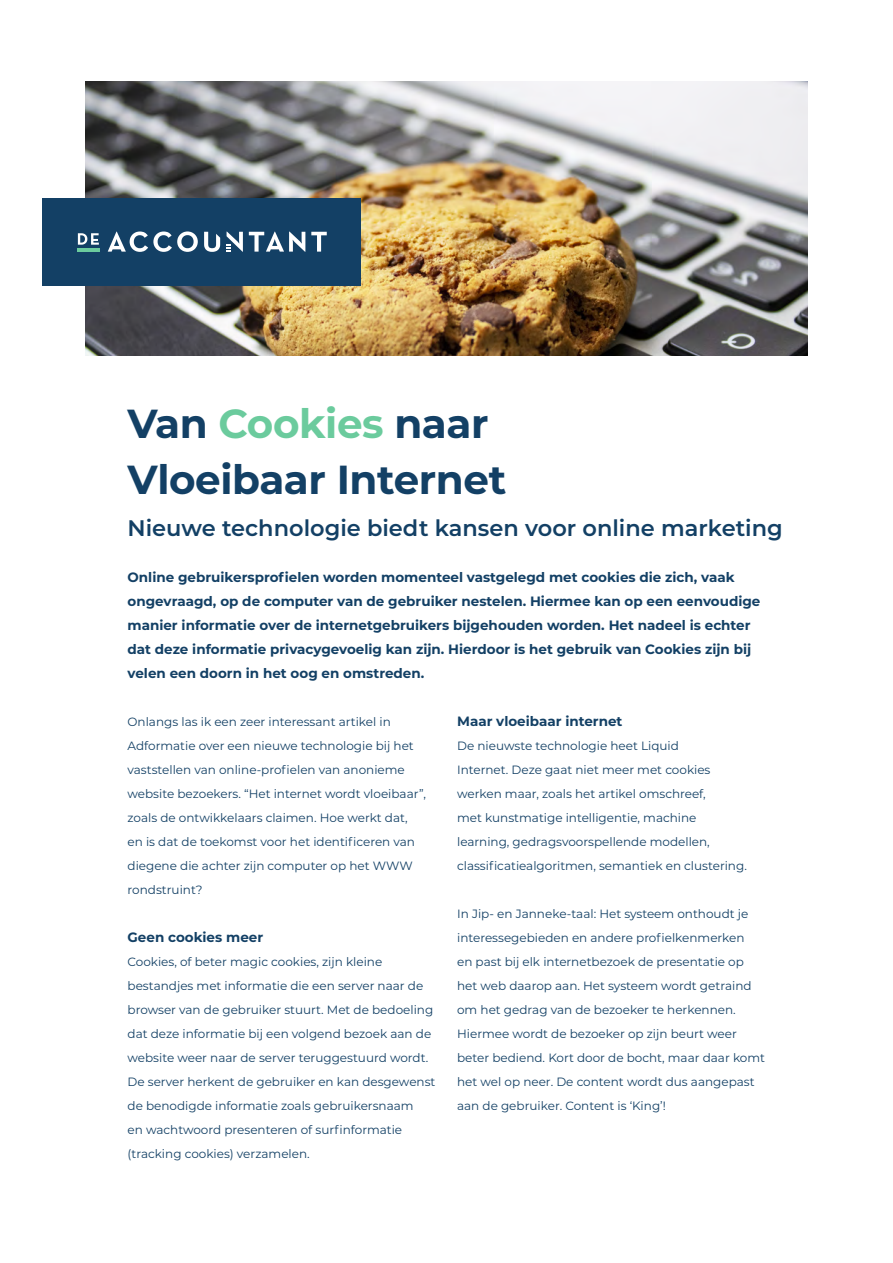
<style>
.page{position:relative;width:893px;height:1263px;background:#fff}
.page>*{position:absolute;margin:0;border:0;box-sizing:border-box;transform-origin:0 0}
.t1{font:700 40.5px/55.5px "Montserrat";letter-spacing:-.01em;color:#134065}
.t2{font:600 22.5px "Montserrat";color:#134065}
.t3{font:700 13.5px/24px "Montserrat";color:#134065}
.t4{font:12px/24px "Montserrat";color:#134065}
.s1{color:#6bcb9d}
</style>
<div class="page">
<img style="left:85px;top:82px;width:723px;height:273px">
<div style="left:43px;top:198px;width:318px;height:87px;background:#134065"></div>
<hr style="left:77px;top:248px;width:23px;height:4px;background:#6bcb9d">
<svg style="left:311px;top:232px;width:16px;height:20px"></svg>
<svg style="left:249px;top:232px;width:56px;height:20px"></svg>
<svg style="left:108px;top:231px;width:90px;height:21px"></svg>
<svg style="left:204px;top:232px;width:16px;height:20px"></svg>
<svg style="left:226px;top:232px;width:17px;height:20px"></svg>
<svg style="left:78px;top:233px;width:21px;height:12px"></svg>
<h1 class="t1" style="left:128px;top:394px;width:380px">Van <span class="s1">Cookies</span> naar<br>Vloeibaar Internet</h1>
<h2 class="t2" style="left:128px;top:512px;width:657px">Nieuwe technologie biedt kansen voor online marketing</h2>
<p class="t3" style="left:128px;top:565px;width:634px">Online gebruikersprofielen worden momenteel vastgelegd met cookies die zich, vaak ongevraagd, op de computer van de gebruiker nestelen. Hiermee kan op een eenvoudige manier informatie over de internetgebruikers bijgehouden worden. Het nadeel is echter dat deze informatie privacygevoelig kan zijn. Hierdoor is het gebruik van Cookies zijn bij velen een doorn in het oog en omstreden.</p>
<p class="t4" style="left:128px;top:709px;width:300px">Onlangs las ik een zeer interessant artikel in Adformatie over een nieuwe technologie bij het vaststellen van online-profielen van anonieme website bezoekers. “Het internet wordt vloeibaar”, zoals de ontwikkelaars claimen. Hoe werkt dat, en is dat de toekomst voor het identificeren van diegene die achter zijn computer op het WWW rondstruint?</p>
<p class="t3" style="left:128px;top:925px;width:137px">Geen cookies meer</p>
<p class="t4" style="left:128px;top:949px;width:309px">Cookies, of beter magic cookies, zijn kleine bestandjes met informatie die een server naar de browser van de gebruiker stuurt. Met de bedoeling dat deze informatie bij een volgend bezoek aan de website weer naar de server teruggestuurd wordt.<br>De server herkent de gebruiker en kan desgewenst de benodigde informatie zoals gebruikersnaam<br>en wachtwoord presenteren of surfinformatie (tracking cookies) verzamelen.</p>
<p class="t3" style="left:457px;top:709px;width:167px">Maar vloeibaar internet</p>
<p class="t4" style="left:457px;top:733px;width:291px">De nieuwste technologie heet Liquid<br>Internet. Deze gaat niet meer met cookies werken maar, zoals het artikel omschreef,<br>met kunstmatige intelligentie, machine learning, gedragsvoorspellende modellen, classificatiealgoritmen, semantiek en clustering.</p>
<p class="t4" style="left:457px;top:901px;width:309px">In Jip- en Janneke-taal: Het systeem onthoudt je interessegebieden en andere profielkenmerken<br>en past bij elk internetbezoek de presentatie op het web daarop aan. Het systeem wordt getraind om het gedrag van de bezoeker te herkennen.<br>Hiermee wordt de bezoeker op zijn beurt weer beter bediend. Kort door de bocht, maar daar komt het wel op neer. De content wordt dus aangepast aan de gebruiker. Content is ‘King’!</p>
</div>
